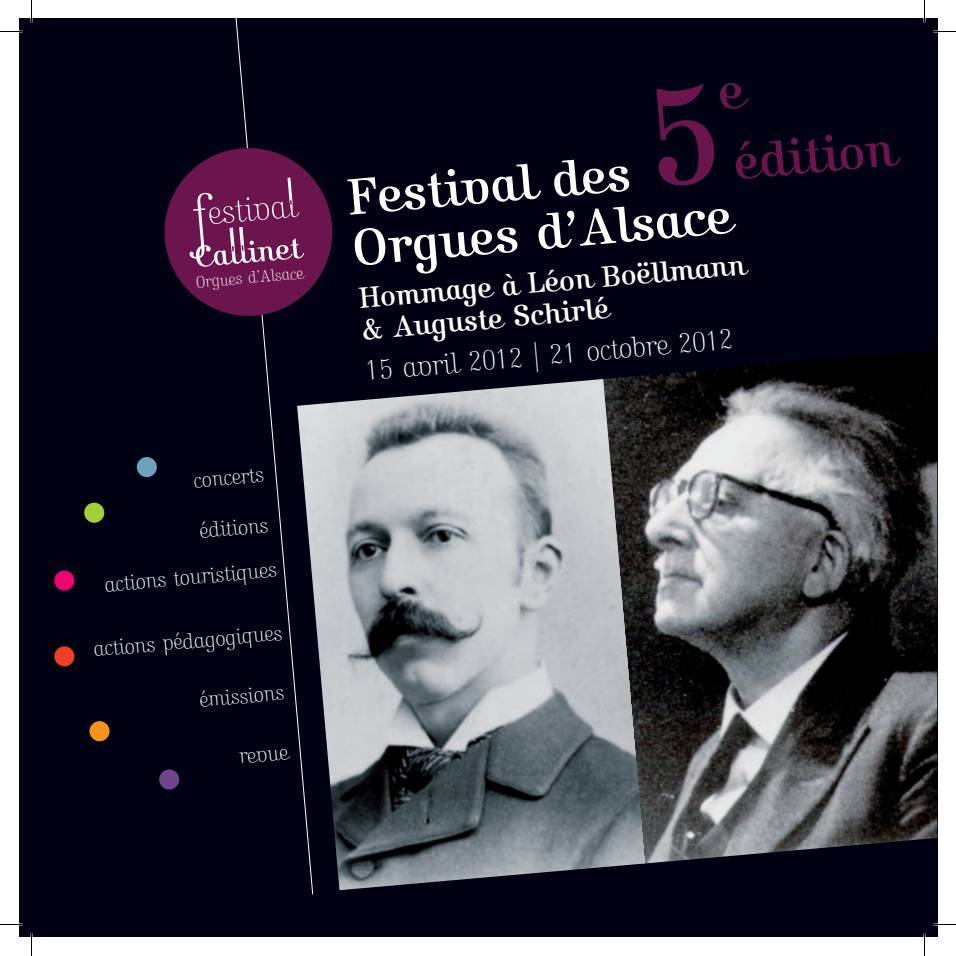
<style>
.page{position:relative;width:956px;height:956px;background:#fff}
.page>*{position:absolute;margin:0;border:0;box-sizing:border-box;transform-origin:0 0}
.t1{font:52.8px/51px "Kursivschrift Stehend";color:#fff}
.t2{font:52.2px "Kursivschrift Stehend";color:#6b144e}
.t3{font:30.3px/31.8px "Kursivschrift Stehend";color:#fff}
.t4{font:30.15px "Kursivschrift Steh Har";color:#fff}
.t5{font:22.65px "Kursivschrift Steh Har";color:#fff}
.t6{font:17.25px "Kursivschrift Steh Har";color:#fff}
</style>
<div class="page">
<div style="left:19px;top:19px;width:918px;height:918px;background:#000112"></div>
<img style="left:606px;top:350px;width:331px;height:514px">
<img style="left:313px;top:379px;width:333px;height:511px">
<svg style="left:235px;top:19px;width:78px;height:876px"></svg>
<svg style="left:164px;top:144px;width:169px;height:176px"></svg>
<div style="left:137px;top:457px;width:20px;height:20px;background:#6ea2ba;border-radius:50%"></div>
<div style="left:84px;top:503px;width:20px;height:20px;background:#a6ce39;border-radius:50%"></div>
<div style="left:54px;top:646px;width:20px;height:20px;background:#ef3e22;border-radius:50%"></div>
<div style="left:89px;top:721px;width:21px;height:20px;background:#f7931d;border-radius:50%"></div>
<div style="left:159px;top:769px;width:20px;height:21px;background:#71438f;border-radius:50%"></div>
<div style="left:54px;top:570px;width:20px;height:21px;background:#ed0274;border-radius:50%"></div>
<hr style="left:0;top:923px;width:22px;height:2px;background:#fff">
<hr style="left:933px;top:923px;width:23px;height:2px;background:#fff">
<hr style="left:923px;top:0;width:2px;height:23px;background:#fff">
<hr style="left:923px;top:933px;width:2px;height:23px;background:#fff">
<svg style="left:0;top:31px;width:22px;height:1px"></svg>
<svg style="left:933px;top:31px;width:23px;height:1px"></svg>
<svg style="left:0;top:924px;width:22px;height:1px"></svg>
<svg style="left:933px;top:924px;width:23px;height:1px"></svg>
<svg style="left:31px;top:0;width:1px;height:23px"></svg>
<svg style="left:31px;top:933px;width:1px;height:23px"></svg>
<svg style="left:924px;top:0;width:1px;height:23px"></svg>
<svg style="left:924px;top:933px;width:1px;height:23px"></svg>
<p class="t6" style="left:195px;top:272px;width:109px;rotate:-5deg">Orgues d’Alsace</p>
<p class="t5" style="left:192px;top:467px;width:72px;rotate:-5deg">concerts</p>
<p class="t5" style="left:198px;top:517px;width:70px;rotate:-5deg">éditions</p>
<p class="t5" style="left:103px;top:571px;width:174px;rotate:-5deg">actions touristiques</p>
<p class="t5" style="left:92px;top:636px;width:191px;rotate:-5deg">actions pédagogiques</p>
<p class="t5" style="left:198px;top:686px;width:86px;rotate:-5deg">émissions</p>
<p class="t5" style="left:238px;top:743px;width:51px;rotate:-5deg">revue</p>
<h2 class="t2" style="left:731px;top:132px;width:163px;rotate:-5deg">édition</h2>
<h1 class="t1" style="left:346px;top:173px;width:382px;rotate:-5deg">Festival des<br>Orgues d’Alsace</h1>
<h3 class="t3" style="left:358px;top:283px;width:389px;rotate:-5deg">Hommage à Léon Boëllmann &amp; Auguste Schirlé</h3>
<h3 class="t4" style="left:364px;top:353px;width:370px;rotate:-5deg">15 avril 2012 | 21 octobre 2012</h3>
</div>
